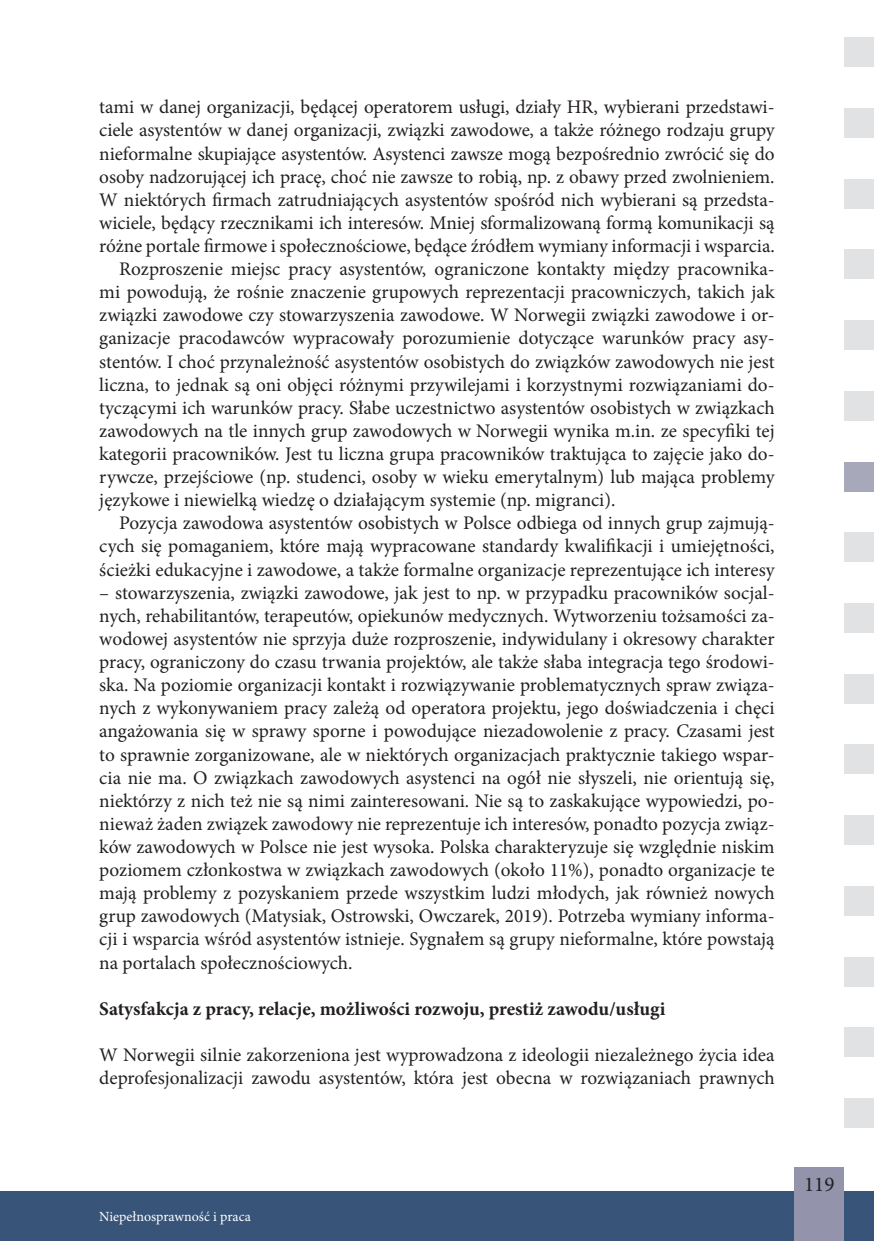
<style>
.page{position:relative;width:874px;height:1241px;background:#fff}
.page>*{position:absolute;margin:0;border:0;box-sizing:border-box;transform-origin:0 0}
.t1{font:21px "Minion Pro";color:#231f20}
.t2{font:19.25px/23.1px "Minion Pro";letter-spacing:-.005em;color:#231f20;text-align:justify}
.t3{font:700 19.25px "Minion Pro";color:#231f20}
.t4{font:14px "Minion Pro";color:#fff}
</style>
<div class="page">
<div style="left:0;top:1191px;width:873px;height:49px;background:#385479"></div>
<div style="left:794px;top:1167px;width:49px;height:73px;background:#9394ac"></div>
<div style="left:843px;top:37px;width:30px;height:30px;background:#e1e2e4"></div>
<div style="left:843px;top:108px;width:30px;height:30px;background:#e1e2e4"></div>
<div style="left:843px;top:179px;width:30px;height:29px;background:#e1e2e4"></div>
<div style="left:843px;top:249px;width:30px;height:30px;background:#e1e2e4"></div>
<div style="left:843px;top:320px;width:30px;height:30px;background:#e1e2e4"></div>
<div style="left:843px;top:391px;width:30px;height:29px;background:#e1e2e4"></div>
<div style="left:843px;top:532px;width:30px;height:30px;background:#e1e2e4"></div>
<div style="left:843px;top:603px;width:30px;height:29px;background:#e1e2e4"></div>
<div style="left:843px;top:673px;width:30px;height:30px;background:#e1e2e4"></div>
<div style="left:843px;top:744px;width:30px;height:30px;background:#e1e2e4"></div>
<div style="left:843px;top:815px;width:30px;height:30px;background:#e1e2e4"></div>
<div style="left:843px;top:885px;width:30px;height:30px;background:#e1e2e4"></div>
<div style="left:843px;top:956px;width:30px;height:30px;background:#e1e2e4"></div>
<div style="left:843px;top:1027px;width:30px;height:30px;background:#e1e2e4"></div>
<div style="left:843px;top:1098px;width:30px;height:29px;background:#e1e2e4"></div>
<div style="left:843px;top:461px;width:30px;height:30px;background:#a8a8bb"></div>
<p class="t2" style="left:99px;top:96px;width:676px">tami w danej organizacji, będącej operatorem usługi, działy HR, wybierani przedstawi-</p>
<p class="t2" style="left:99px;top:119px;width:676px">ciele asystentów w danej organizacji, związki zawodowe, a także różnego rodzaju grupy</p>
<p class="t2" style="left:99px;top:142px;width:676px">nieformalne skupiające asystentów. Asystenci zawsze mogą bezpośrednio zwrócić się do</p>
<p class="t2" style="left:99px;top:165px;width:676px">osoby nadzorującej ich pracę, choć nie zawsze to robią, np. z obawy przed zwolnieniem.</p>
<p class="t2" style="left:99px;top:188px;width:676px">W niektórych firmach zatrudniających asystentów spośród nich wybierani są przedsta-</p>
<p class="t2" style="left:99px;top:211px;width:676px">wiciele, będący rzecznikami ich interesów. Mniej sformalizowaną formą komunikacji są</p>
<p class="t2" style="left:99px;top:234px;width:676px">różne portale firmowe i społecznościowe, będące źródłem wymiany informacji i wsparcia.</p>
<p class="t2" style="left:119px;top:257px;width:656px">Rozproszenie miejsc pracy asystentów, ograniczone kontakty między pracownika-</p>
<p class="t2" style="left:99px;top:280px;width:676px">mi powodują, że rośnie znaczenie grupowych reprezentacji pracowniczych, takich jak</p>
<p class="t2" style="left:99px;top:304px;width:676px">związki zawodowe czy stowarzyszenia zawodowe. W Norwegii związki zawodowe i or-</p>
<p class="t2" style="left:99px;top:327px;width:676px">ganizacje pracodawców wypracowały porozumienie dotyczące warunków pracy asy-</p>
<p class="t2" style="left:99px;top:350px;width:676px">stentów. I choć przynależność asystentów osobistych do związków zawodowych nie jest</p>
<p class="t2" style="left:99px;top:373px;width:676px">liczna, to jednak są oni objęci różnymi przywilejami i korzystnymi rozwiązaniami do-</p>
<p class="t2" style="left:99px;top:396px;width:676px">tyczącymi ich warunków pracy. Słabe uczestnictwo asystentów osobistych w związkach</p>
<p class="t2" style="left:99px;top:419px;width:676px">zawodowych na tle innych grup zawodowych w Norwegii wynika m.in. ze specyfiki tej</p>
<p class="t2" style="left:99px;top:442px;width:676px">kategorii pracowników. Jest tu liczna grupa pracowników traktująca to zajęcie jako do-</p>
<p class="t2" style="left:99px;top:465px;width:676px">rywcze, przejściowe (np. studenci, osoby w wieku emerytalnym) lub mająca problemy</p>
<p class="t2" style="left:99px;top:488px;width:517px">językowe i niewielką wiedzę o działającym systemie (np. migranci).</p>
<p class="t2" style="left:119px;top:511px;width:656px">Pozycja zawodowa asystentów osobistych w Polsce odbiega od innych grup zajmują-</p>
<p class="t2" style="left:99px;top:535px;width:676px">cych się pomaganiem, które mają wypracowane standardy kwalifikacji i umiejętności,</p>
<p class="t2" style="left:99px;top:558px;width:676px">ścieżki edukacyjne i zawodowe, a także formalne organizacje reprezentujące ich interesy</p>
<p class="t2" style="left:99px;top:581px;width:676px">– stowarzyszenia, związki zawodowe, jak jest to np. w przypadku pracowników socjal&shy;nych, rehabilitantów, terapeutów, opiekunów medycznych. Wytworzeniu tożsamości za&shy;wodowej asystentów nie sprzyja duże rozproszenie, indywidulany i okresowy charakter pracy, ograniczony do czasu trwania projektów, ale także słaba integracja tego środowi&shy;ska. Na poziomie organizacji kontakt i rozwiązywanie problematycznych spraw związa&shy;nych z wykonywaniem pracy zależą od operatora projektu, jego doświadczenia i chęci angażowania się w sprawy sporne i powodujące niezadowolenie z pracy. Czasami jest to sprawnie zorganizowane, ale w niektórych organizacjach praktycznie takiego wspar&shy;cia nie ma. O związkach zawodowych asystenci na ogół nie słyszeli, nie orientują się, niektórzy z nich też nie są nimi zainteresowani. Nie są to zaskakujące wypowiedzi, po&shy;nieważ żaden związek zawodowy nie reprezentuje ich interesów, ponadto pozycja związ&shy;ków zawodowych w Polsce nie jest wysoka. Polska charakteryzuje się względnie niskim poziomem członkostwa w związkach zawodowych (około 11%), ponadto organizacje te mają problemy z pozyskaniem przede wszystkim ludzi młodych, jak również nowych grup zawodowych (Matysiak, Ostrowski, Owczarek, 2019). Potrzeba wymiany informa&shy;cji i wsparcia wśród asystentów istnieje. Sygnałem są grupy nieformalne, które powstają na portalach społecznościowych.</p>
<p class="t3" style="left:99px;top:994px;width:567px">Satysfakcja z pracy, relacje, możliwości rozwoju, prestiż zawodu/usługi</p>
<p class="t2" style="left:99px;top:1043px;width:676px">W Norwegii silnie zakorzeniona jest wyprowadzona z ideologii niezależnego życia idea deprofesjonalizacji zawodu asystentów, która jest obecna w rozwiązaniach prawnych</p>
<p class="t4" style="left:99px;top:1207px;width:153px">Niepełnosprawność i praca</p>
<p class="t1" style="left:803px;top:1170px;width:32px">119</p>
</div>
